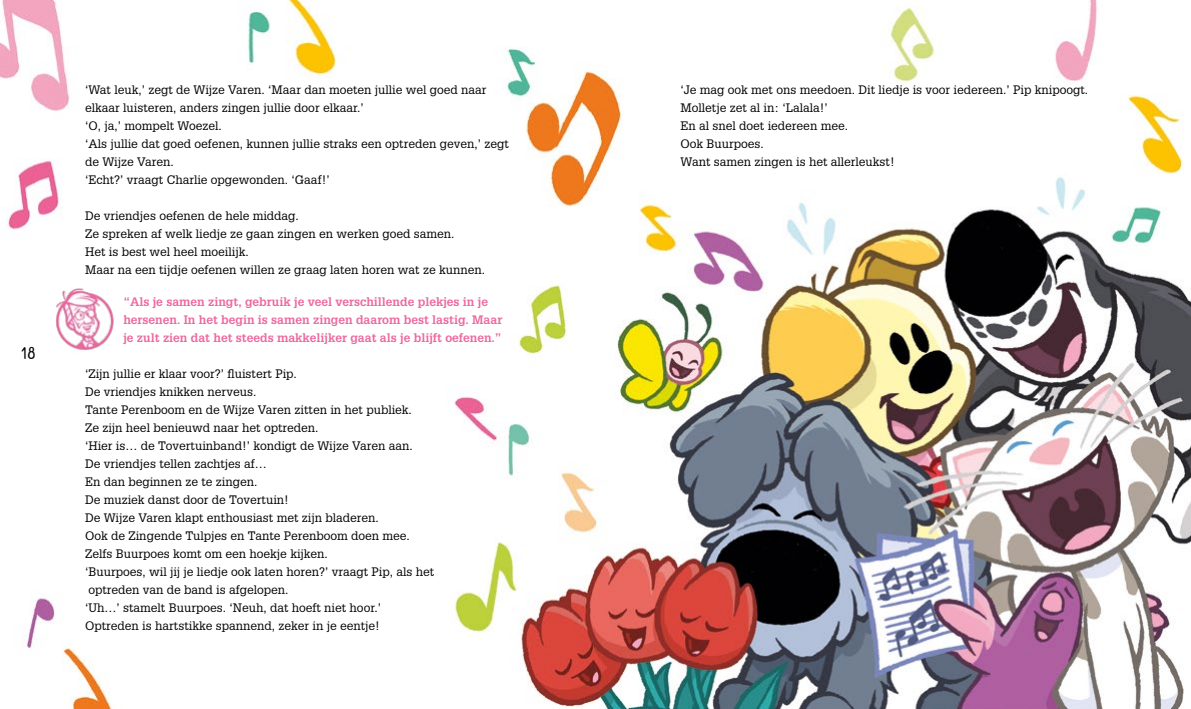
<style>
.page{position:relative;width:1191px;height:709px;background:#fff}
.page>*{position:absolute;margin:0;border:0;box-sizing:border-box;transform-origin:0 0}
.t1{font:16px "Mr Dodo Light Rounded";color:#000}
.t2{font:12px/18px "Glypha LT Std";color:#000}
.t3{font:700 12px/18px "Glypha LT Std";color:#ec699f}
</style>
<div class="page">
<img style="left:0;top:0;width:1191px;height:709px">
<img style="left:47px;top:283px;width:76px;height:76px">
<h1 class="t1" style="left:21px;top:343px;width:16px">18</h1>
<p class="t2" style="left:85px;top:80px;width:425px">‘Wat leuk,’ zegt de Wijze Varen. ‘Maar dan moeten jullie wel goed naar elkaar luisteren, anders zingen jullie door elkaar.’<br>‘O, ja,’ mompelt Woezel.<br>‘Als jullie dat goed oefenen, kunnen jullie straks een optreden geven,’ zegt de Wijze Varen.<br>‘Echt?’ vraagt Charlie opgewonden. ‘Gaaf!’</p>
<p class="t2" style="left:85px;top:206px;width:401px">De vriendjes oefenen de hele middag.<br>Ze spreken af welk liedje ze gaan zingen en werken goed samen.<br>Het is best wel heel moeilijk.<br>Maar na een tijdje oefenen willen ze graag laten horen wat ze kunnen.</p>
<p class="t3" style="left:123px;top:292px;width:380px">“Als je samen zingt, gebruik je veel verschillende plekjes in je hersenen. In het begin is samen zingen daarom best lastig. Maar je zult zien dat het steeds makkelijker gaat als je blijft oefenen.”</p>
<p class="t2" style="left:85px;top:364px;width:351px">‘Zijn jullie er klaar voor?’ fluistert Pip.<br>De vriendjes knikken nerveus.<br>Tante Perenboom en de Wijze Varen zitten in het publiek.<br>Ze zijn heel benieuwd naar het optreden.<br>‘Hier is… de Tovertuinband!’ kondigt de Wijze Varen aan.<br>De vriendjes tellen zachtjes af…<br>En dan beginnen ze te zingen.<br>De muziek danst door de Tovertuin!<br>De Wijze Varen klapt enthousiast met zijn bladeren.<br>Ook de Zingende Tulpjes en Tante Perenboom doen mee.<br>Zelfs Buurpoes komt om een hoekje kijken.<br>‘Buurpoes, wil jij je liedje ook laten horen?’ vraagt Pip, als het optreden van de band is afgelopen.<br>‘Uh…’ stamelt Buurpoes. ‘Neuh, dat hoeft niet hoor.’ Optreden is hartstikke spannend, zeker in je eentje!</p>
<p class="t2" style="left:680px;top:80px;width:409px">‘Je mag ook met ons meedoen. Dit liedje is voor iedereen.’ Pip knipoogt.<br>Molletje zet al in: ‘Lalala!’<br>En al snel doet iedereen mee.<br>Ook Buurpoes.<br>Want samen zingen is het allerleukst!</p>
</div>
